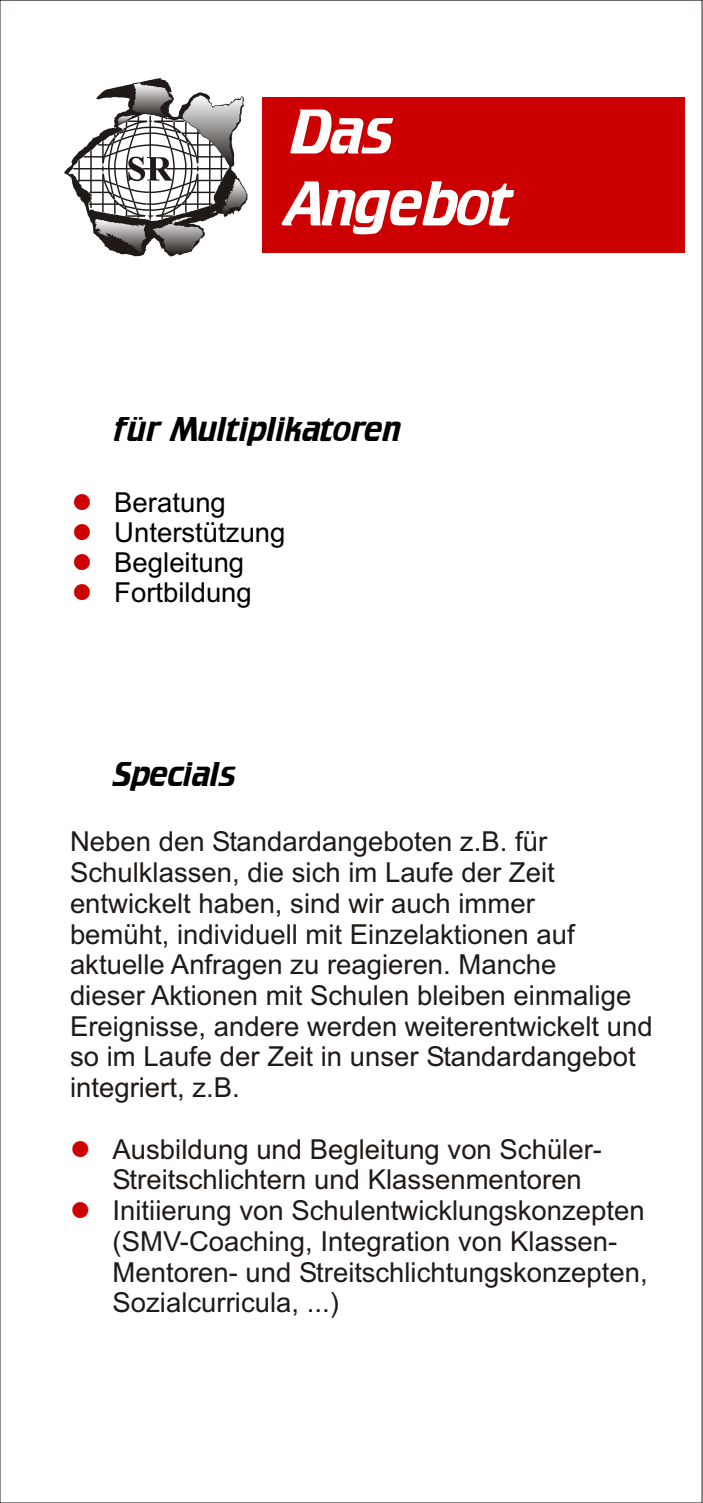
<style>
.page{position:relative;width:703px;height:1503px;background:#fff}
.page>*{position:absolute;margin:0;border:0;box-sizing:border-box;transform-origin:0 0}
.t1{font:55px/72px "Crillee";color:#fff}
.t2{font:30px "Crillee";color:#000}
.t3{font:27.5px/30.8px "Arial";color:#1f1a17}
.t4{font:27.5px/30px "Arial";color:#000}
.t5{font:27.5px/30px "Wingdings";color:#c00;text-align:justify}
</style>
<div class="page">
<svg style="left:64px;top:78px;width:183px;height:178px"></svg>
<div style="left:262px;top:97px;width:422px;height:156px;background:#c00"></div>
<h1 class="t1" style="left:290px;top:101px;width:224px">Das<br>Angebot</h1>
<p class="t5" style="left:72px;top:489px;width:22px">● ● ● ●</p>
<p class="t2" style="left:114px;top:416px;width:288px">für Multiplikatoren</p>
<p class="t4" style="left:114px;top:489px;width:173px">Beratung<br>Unterstützung<br>Begleitung<br>Fortbildung</p>
<p class="t2" style="left:112px;top:761px;width:125px">Specials</p>
<p class="t3" style="left:70px;top:829px;width:584px">Neben den Standardangeboten z.B. für Schulklassen, die sich im Laufe der Zeit entwickelt haben, sind wir auch immer<br>bemüht, individuell mit Einzelaktionen auf aktuelle Anfragen zu reagieren. Manche<br>dieser Aktionen mit Schulen bleiben einmalige Ereignisse, andere werden weiterentwickelt und so im Laufe der Zeit in unser Standardangebot integriert, z.B.</p>
<p class="t3" style="left:112px;top:1136px;width:536px">Ausbildung und Begleitung von Schüler-Streitschlichtern und Klassenmentoren Initiierung von Schulentwicklungskonzepten (SMV-Coaching, Integration von Klassen-Mentoren- und Streitschlichtungskonzepten, Sozialcurricula, ...)</p>
<p class="t5" style="left:70px;top:1135px;width:22px">●</p>
<p class="t5" style="left:70px;top:1197px;width:22px">●</p>
</div>
